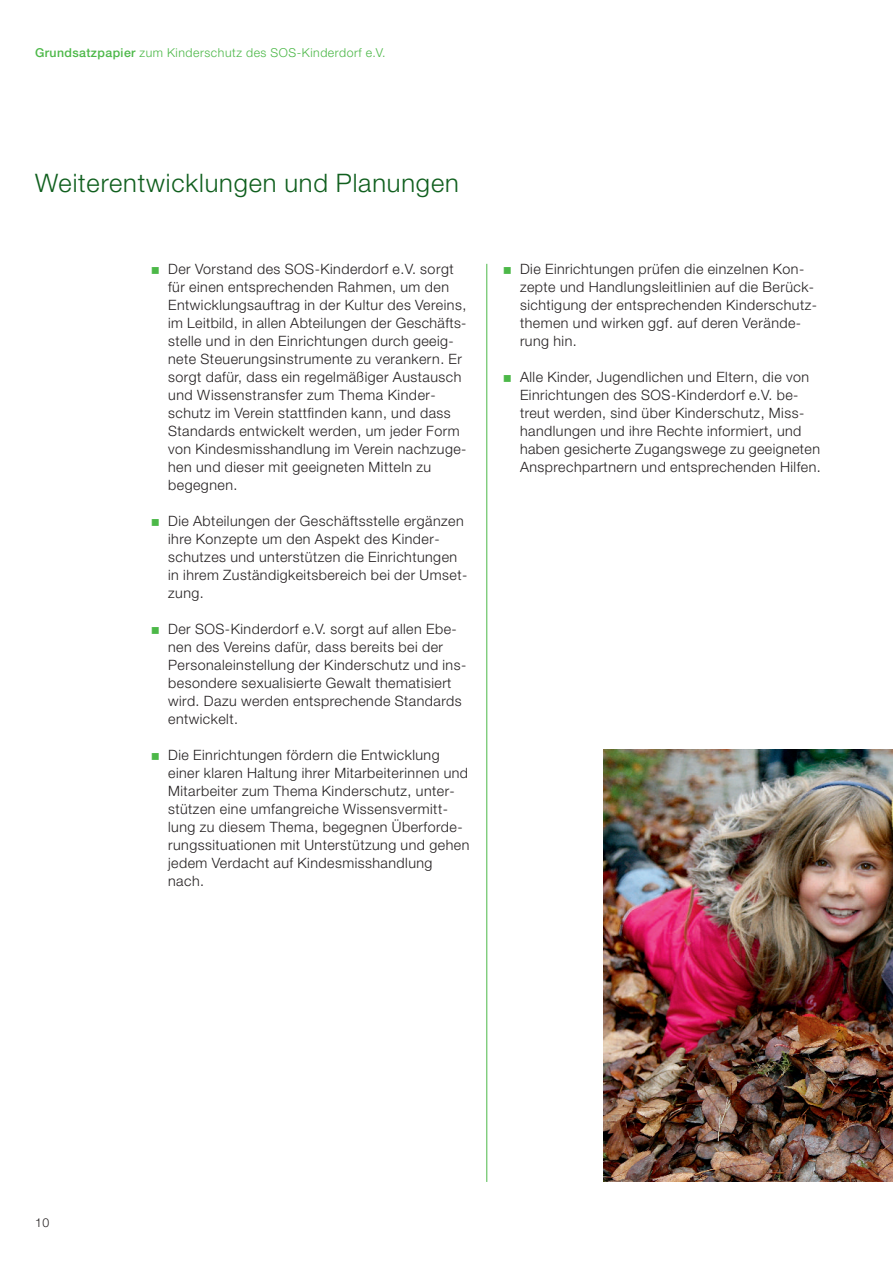
<style>
.page{position:relative;width:893px;height:1263px;background:#fff}
.page>*{position:absolute;margin:0;border:0;box-sizing:border-box;transform-origin:0 0}
.t1{font:300 25.5px "Helvetica Neue LT";letter-spacing:.035em;color:#105f1e}
.t2{font:300 14.25px/18px "Helvetica Neue LT";letter-spacing:.035em;color:#231f20}
.t3{font:300 12.3px "Helvetica Neue LT";letter-spacing:.045em;color:#4cb848}
.t4{font:300 12.3px "Helvetica Neue LT";color:#231f20}
.s1{font-weight:500}
</style>
<div class="page">
<img style="left:604px;top:750px;width:289px;height:432px">
<hr style="left:486px;top:264px;width:1px;height:918px;background:#4cb848">
<p class="t3" style="left:35px;top:48px;width:352px"><span class="s1">Grundsatzpapier</span> zum Kinderschutz des SOS-Kinderdorf e.V.</p>
<h1 class="t1" style="left:35px;top:174px;width:425px">Weiterentwicklungen und Planungen</h1>
<p class="t2" style="left:168px;top:261px;width:300px">Der Vorstand des SOS-Kinderdorf e.V. sorgt für einen entsprechenden Rahmen, um den Entwicklungsauftrag in der Kultur des Vereins, im Leitbild, in allen Abteilungen der Geschäfts&shy;stelle und in den Einrichtungen durch geeig&shy;nete Steuerungsinstrumente zu verankern. Er sorgt dafür, dass ein regelmäßiger Austausch und Wissenstransfer zum Thema Kinder&shy;schutz im Verein stattfinden kann, und dass Standards entwickelt werden, um jeder Form von Kindesmisshandlung im Verein nachzuge&shy;hen und dieser mit geeigneten Mitteln zu begegnen.</p>
<p class="t2" style="left:168px;top:513px;width:301px">Die Abteilungen der Geschäftsstelle ergänzen ihre Konzepte um den Aspekt des Kinder&shy;schutzes und unterstützen die Einrichtungen in ihrem Zuständigkeitsbereich bei der Umset&shy;zung.</p>
<p class="t2" style="left:168px;top:621px;width:300px">Der SOS-Kinderdorf e.V. sorgt auf allen Ebe&shy;nen des Vereins dafür, dass bereits bei der Personaleinstellung der Kinderschutz und ins&shy;besondere sexualisierte Gewalt thematisiert wird. Dazu werden entsprechende Standards entwickelt.</p>
<p class="t2" style="left:168px;top:747px;width:303px">Die Einrichtungen fördern die Entwicklung einer klaren Haltung ihrer Mitarbeiterinnen und Mitarbeiter zum Thema Kinderschutz, unter&shy;stützen eine umfangreiche Wissensvermitt&shy;lung zu diesem Thema, begegnen Überforde&shy;rungssituationen mit Unterstützung und gehen jedem Verdacht auf Kindesmisshandlung nach.</p>
<p class="t2" style="left:520px;top:261px;width:299px">Die Einrichtungen prüfen die einzelnen Kon&shy;zepte und Handlungsleitlinien auf die Berück&shy;sichtigung der entsprechenden Kinderschutz&shy;themen und wirken ggf. auf deren Verände&shy;rung hin.</p>
<p class="t2" style="left:520px;top:369px;width:302px">Alle Kinder, Jugendlichen und Eltern, die von Einrichtungen des SOS-Kinderdorf e.V. be&shy;treut werden, sind über Kinderschutz, Miss&shy;handlungen und ihre Rechte informiert, und haben gesicherte Zugangswege zu geeigneten Ansprechpartnern und entsprechenden Hilfen.</p>
<p class="t4" style="left:35px;top:1218px;width:16px">10</p>
</div>
